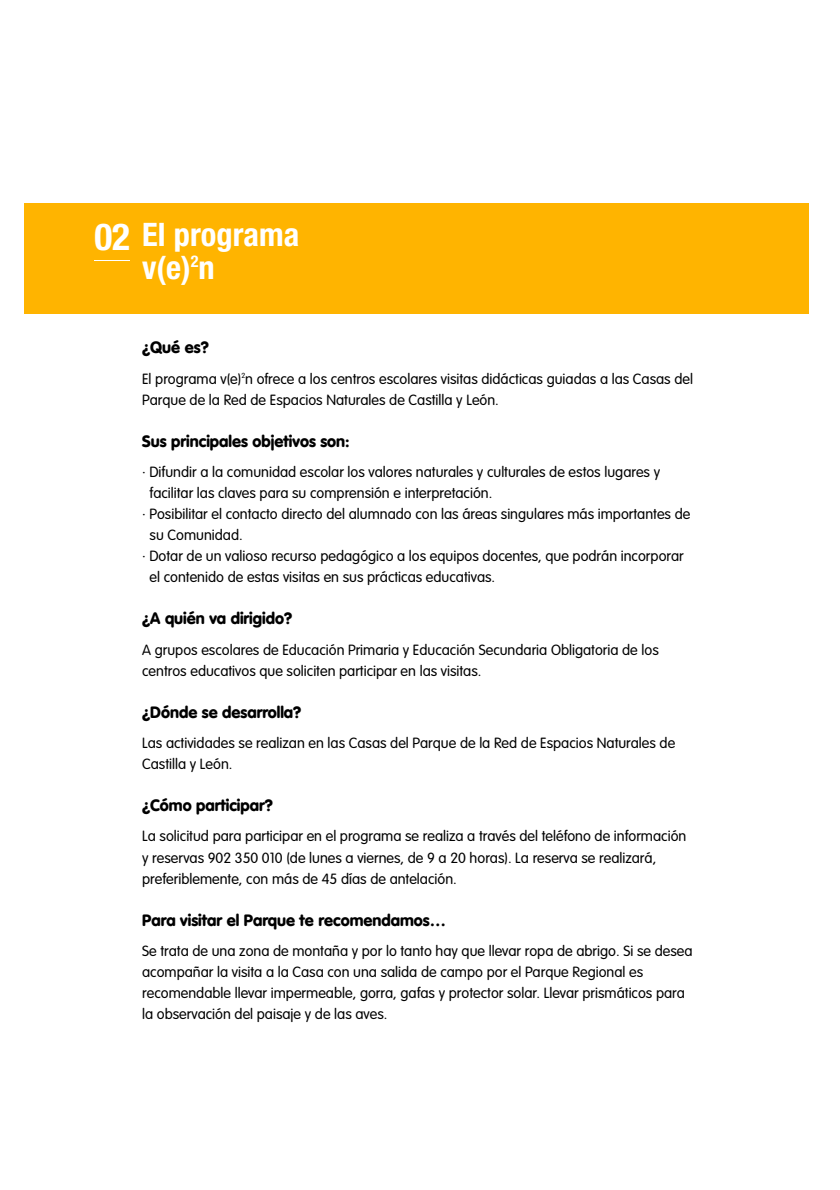
<style>
.page{position:relative;width:840px;height:1190px;background:#fff}
.page>*{position:absolute;margin:0;border:0;box-sizing:border-box;transform-origin:0 0}
.t1{font:700 condensed 32.4px/32.2px "Helvetica Neue LT Std";color:#fff}
.t2{font:900 16.2px "VAG Rounded Std";color:#000}
.t3{font:300 14.6px/21px "VAG Rounded Std";color:#000}
.s1{font-size:37.2px}
</style>
<div class="page">
<div style="left:24px;top:203px;width:784px;height:110px;background:#ffb400"></div>
<hr style="left:94px;top:260px;width:36px;height:1px;background:#fff">
<h1 class="t1" style="left:142px;top:223px;width:159px;text-indent:-48px"><span class="s1">02</span> El programa v(e)<sup>2</sup>n</h1>
<p class="t2" style="left:142px;top:341px;width:68px">¿Qué es?</p>
<p class="t3" style="left:142px;top:369px;width:552px">El programa v(e)<sup>2</sup>n ofrece a los centros escolares visitas didácticas guiadas a las Casas del<br>Parque de la Red de Espacios Naturales de Castilla y León.</p>
<p class="t2" style="left:142px;top:434px;width:209px">Sus principales objetivos son:</p>
<p class="t3" style="left:142px;top:462px;width:520px">· Difundir a la comunidad escolar los valores naturales y culturales de estos lugares y</p>
<p class="t3" style="left:150px;top:483px;width:344px">facilitar las claves para su comprensión e interpretación.</p>
<p class="t3" style="left:142px;top:504px;width:550px">· Posibilitar el contacto directo del alumnado con las áreas singulares más importantes de</p>
<p class="t3" style="left:150px;top:525px;width:95px">su Comunidad.</p>
<p class="t3" style="left:142px;top:547px;width:543px">· Dotar de un valioso recurso pedagógico a los equipos docentes, que podrán incorporar</p>
<p class="t3" style="left:150px;top:568px;width:347px">el contenido de estas visitas en sus prácticas educativas.</p>
<p class="t2" style="left:142px;top:612px;width:152px">¿A quién va dirigido?</p>
<p class="t3" style="left:142px;top:640px;width:518px">A grupos escolares de Educación Primaria y Educación Secundaria Obligatoria de los centros educativos que soliciten participar en las visitas.</p>
<p class="t2" style="left:142px;top:705px;width:161px">¿Dónde se desarrolla?</p>
<p class="t3" style="left:142px;top:733px;width:535px">Las actividades se realizan en las Casas del Parque de la Red de Espacios Naturales de<br>Castilla y León.</p>
<p class="t2" style="left:142px;top:799px;width:132px">¿Cómo participar?</p>
<p class="t3" style="left:142px;top:827px;width:546px">La solicitud para participar en el programa se realiza a través del teléfono de información y reservas 902 350 010 (de lunes a viernes, de 9 a 20 horas). La reserva se realizará, preferiblemente, con más de 45 días de antelación.</p>
<p class="t2" style="left:142px;top:913px;width:305px">Para visitar el Parque te recomendamos…</p>
<p class="t3" style="left:142px;top:942px;width:552px">Se trata de una zona de montaña y por lo tanto hay que llevar ropa de abrigo. Si se desea acompañar la visita a la Casa con una salida de campo por el Parque Regional es recomendable llevar impermeable, gorra, gafas y protector solar. Llevar prismáticos para la observación del paisaje y de las aves.</p>
</div>
